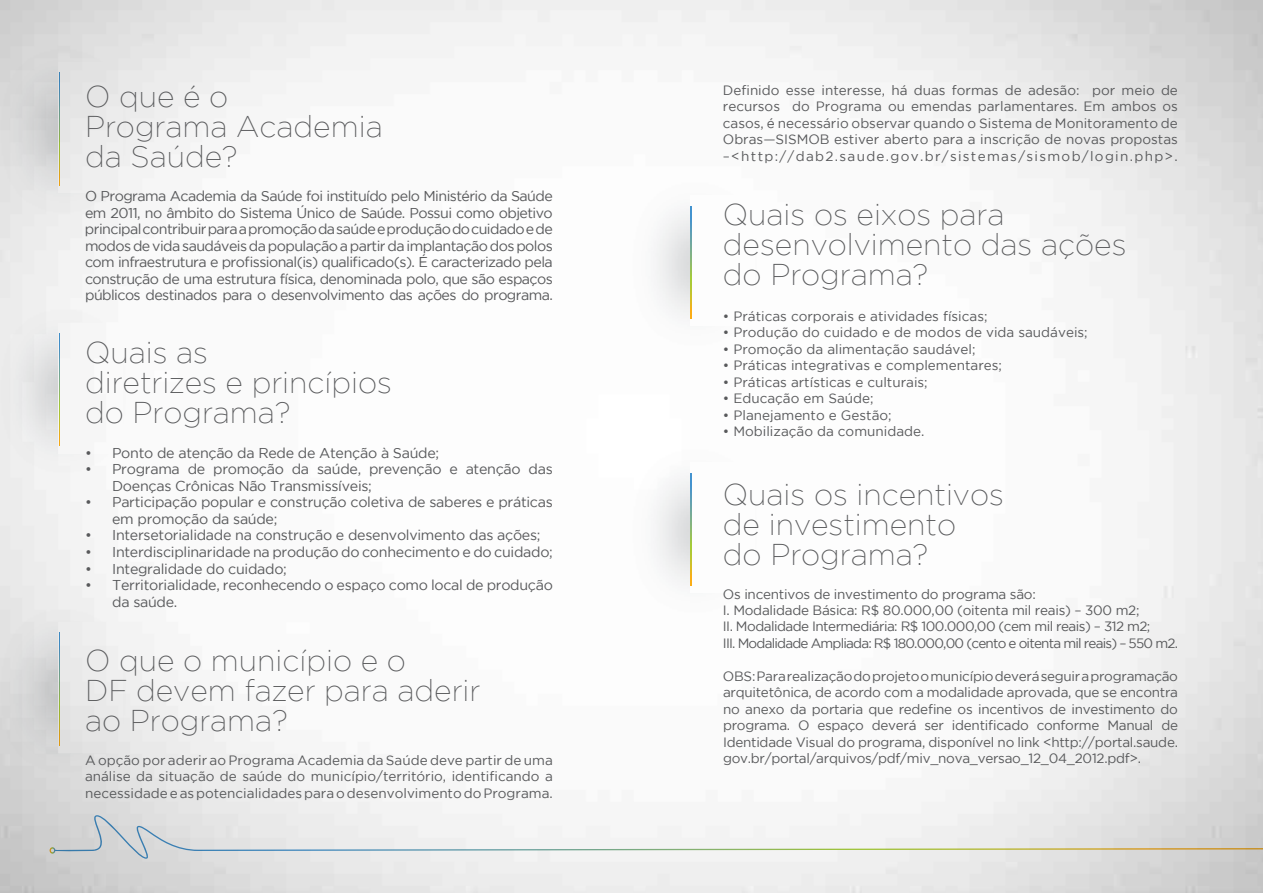
<style>
.page{position:relative;width:1263px;height:893px;background:#fff}
.page>*{position:absolute;margin:0;border:0;box-sizing:border-box;transform-origin:0 0}
.t1{font:200 30px/30px "Gotham";color:#58595b}
.t2{font:14.25px/16.5px "Gotham";letter-spacing:-.02em;color:#58595b}
.t3{font:13.5px/16.5px "Gotham";color:#58595b;text-align:justify}
.t4{font:13.5px/16.5px "Gotham";letter-spacing:-.04em;color:#58595b}
</style>
<div class="page">
<img style="left:0;top:0;width:1263px;height:893px">
<img style="left:0;top:38px;width:125px;height:183px">
<div style="left:59px;top:62px;width:64px;height:131px;background:#e9e9e9"></div>
<svg style="left:59px;top:73px;width:1px;height:112px"></svg>
<img style="left:631px;top:172px;width:126px;height:183px">
<div style="left:690px;top:196px;width:64px;height:130px;background:#fff"></div>
<svg style="left:690px;top:206px;width:1px;height:112px"></svg>
<img style="left:631px;top:439px;width:126px;height:183px">
<div style="left:690px;top:463px;width:64px;height:130px;background:#fff"></div>
<svg style="left:690px;top:473px;width:1px;height:112px"></svg>
<img style="left:0;top:299px;width:125px;height:183px">
<div style="left:59px;top:323px;width:64px;height:130px;background:#f6f6f6"></div>
<svg style="left:59px;top:333px;width:1px;height:113px"></svg>
<img style="left:0;top:598px;width:125px;height:183px">
<div style="left:59px;top:622px;width:64px;height:131px;background:#e9e9e9"></div>
<svg style="left:59px;top:633px;width:1px;height:112px"></svg>
<h1 class="t1" style="left:85px;top:81px;width:299px">O que é o<br>Programa Academia da Saúde?</h1>
<p class="t2" style="left:85px;top:188px;width:469px;text-align:justify">O Programa Academia da Saúde foi instituído pelo Ministério da Saúde em 2011, no âmbito do Sistema Único de Saúde. Possui como objetivo principalcontribuirparaapromoçãodasaúdeeproduçãodocuidadoede modos de vida saudáveis da população a partir da implantação dos polos com infraestrutura e profissional(is) qualificado(s). É caracterizado pela construção de uma estrutura física, denominada polo, que são espaços públicos destinados para o desenvolvimento das ações do programa.</p>
<h1 class="t1" style="left:85px;top:338px;width:308px">Quais as<br>diretrizes e princípios do Programa?</h1>
<p class="t2" style="left:85px;top:444px;width:356px">• Ponto de atenção da Rede de Atenção à Saúde;</p>
<p class="t2" style="left:112px;top:461px;width:442px;text-indent:-27px">• Programa de promoção da saúde, prevenção e atenção das<br>Doenças Crônicas Não Transmissíveis;</p>
<p class="t2" style="left:112px;top:494px;width:442px;text-indent:-27px">• Participação popular e construção coletiva de saberes e práticas em promoção da saúde;</p>
<p class="t2" style="left:85px;top:527px;width:457px">• Intersetorialidade na construção e desenvolvimento das ações;</p>
<p class="t2" style="left:85px;top:543px;width:469px">• Interdisciplinaridade na produção do conhecimento e do cuidado;</p>
<p class="t2" style="left:85px;top:560px;width:203px">• Integralidade do cuidado;</p>
<p class="t2" style="left:112px;top:576px;width:442px;text-indent:-27px">• Territorialidade, reconhecendo o espaço como local de produção da saúde.</p>
<h1 class="t1" style="left:85px;top:645px;width:397px">O que o município e o<br>DF devem fazer para aderir ao Programa?</h1>
<p class="t3" style="left:85px;top:751px;width:469px">A opção por aderir ao Programa Academia da Saúde deve partir de uma análise da situação de saúde do município/território, identificando a necessidadeeaspotencialidadesparaodesenvolvimentodoPrograma.</p>
<p class="t3" style="left:723px;top:82px;width:457px">Definido esse interesse, há duas formas de adesão: por meio de recursos do Programa ou emendas parlamentares. Em ambos os casos, é necessário observar quando o Sistema de Monitoramento de Obras—SISMOB estiver aberto para a inscrição de novas propostas –&lt;http://dab2.saude.gov.br/sistemas/sismob/login.php&gt;.</p>
<h1 class="t1" style="left:723px;top:199px;width:405px">Quais os eixos para desenvolvimento das ações do Programa?</h1>
<p class="t3" style="left:723px;top:308px;width:266px">• Práticas corporais e atividades físicas;</p>
<p class="t3" style="left:723px;top:324px;width:366px">• Produção do cuidado e de modos de vida saudáveis;</p>
<p class="t3" style="left:723px;top:341px;width:254px">• Promoção da alimentação saudável;</p>
<p class="t3" style="left:723px;top:357px;width:281px">• Práticas integrativas e complementares;</p>
<p class="t3" style="left:723px;top:374px;width:206px">• Práticas artísticas e culturais;</p>
<p class="t3" style="left:723px;top:390px;width:152px">• Educação em Saúde;</p>
<p class="t3" style="left:723px;top:407px;width:170px">• Planejamento e Gestão;</p>
<p class="t3" style="left:723px;top:423px;width:203px">• Mobilização da comunidade.</p>
<h1 class="t1" style="left:723px;top:480px;width:282px">Quais os incentivos de investimento<br>do Programa?</h1>
<p class="t4" style="left:723px;top:585px;width:457px">Os incentivos de investimento do programa são:<br>I. Modalidade Básica: R$ 80.000,00 (oitenta mil reais) – 300 m2;<br>II. Modalidade Intermediária: R$ 100.000,00 (cem mil reais) – 312 m2;<br>III. Modalidade Ampliada: R$ 180.000,00 (cento e oitenta mil reais) – 550 m2.</p>
<p class="t3" style="left:723px;top:668px;width:457px">OBS:Pararealizaçãodoprojetoomunicípiodeveráseguiraprogramação arquitetônica, de acordo com a modalidade aprovada, que se encontra no anexo da portaria que redefine os incentivos de investimento do programa. O espaço deverá ser identificado conforme Manual de Identidade Visual do programa, disponível no link &lt;http://portal.saude. gov.br/portal/arquivos/pdf/miv_nova_versao_12_04_2012.pdf&gt;.</p>
</div>
